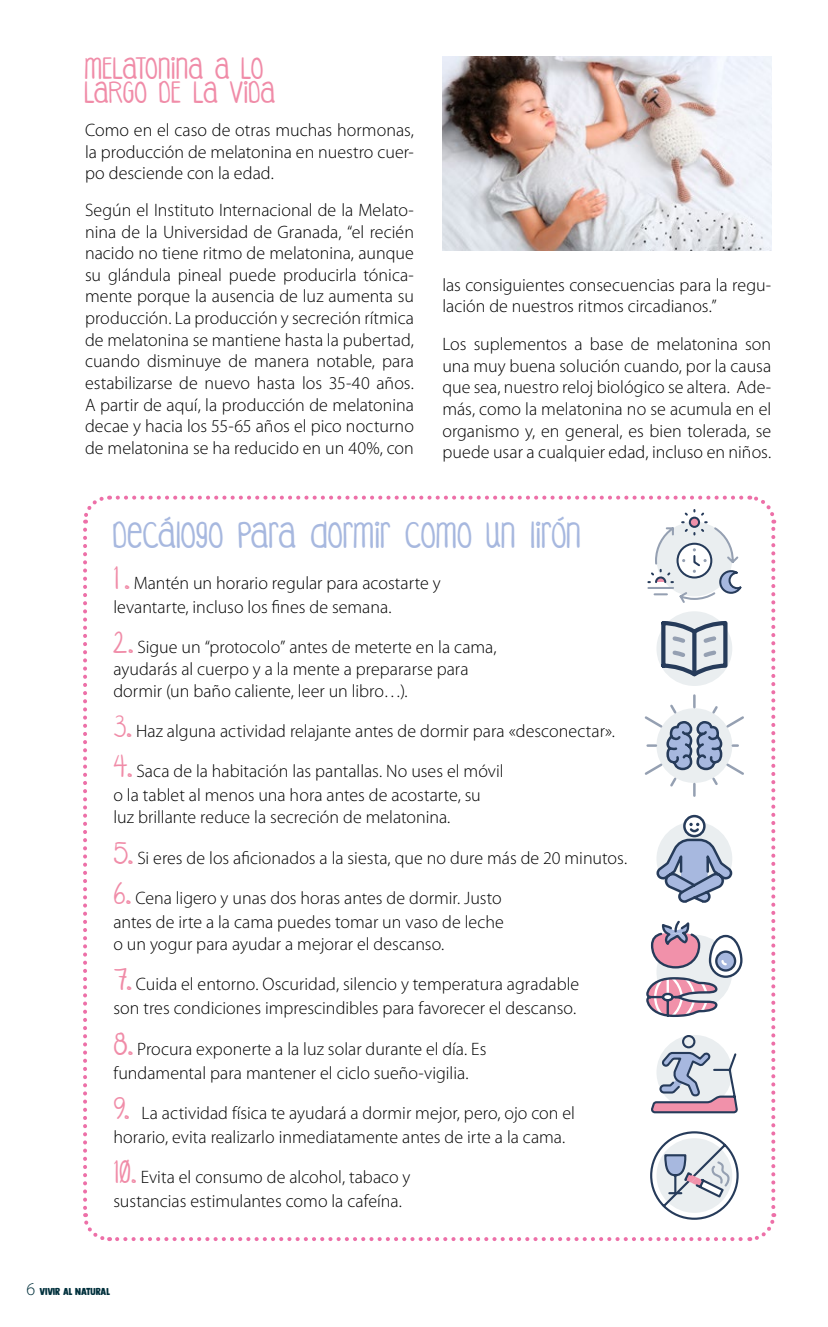
<style>
.page{position:relative;width:828px;height:1327px;background:#fff}
.page>*{position:absolute;margin:0;border:0;box-sizing:border-box;transform-origin:0 0}
.t1{font:24px "DJB Coffee Shoppe Espresso";letter-spacing:-.01em;color:#a7b8df}
.t2{font:20px/24px "DJB Coffee Shoppe Espresso";color:#f08ca8}
.t3{font:300 18px/21.6px "Myriad Pro";color:#000}
.t4{font:10px "DK Longreach";color:#00303c}
.s1{font-family:"DJB Coffee Shoppe Espresso";font-weight:400;font-size:20px;color:#f08ca8}
.s2{font-family:"Myriad Pro";font-weight:300;font-size:18px}
</style>
<div class="page">
<img style="left:442px;top:57px;width:329px;height:193px">
<svg style="left:83px;top:495px;width:694px;height:747px"></svg>
<p class="t2" style="left:85px;top:60px;width:192px">MELATONINA A LO<br>LARGO DE LA VIDA</p>
<p class="t3" style="left:85px;top:119px;width:330px;text-align:justify">Como en el caso de otras muchas hormonas, la producción de melatonina en nuestro cuer&shy;po desciende con la edad.</p>
<p class="t3" style="left:85px;top:199px;width:330px;text-align:justify">Según el Instituto Internacional de la Melato&shy;nina de la Universidad de Granada, “el recién nacido no tiene ritmo de melatonina, aunque su glándula pineal puede producirla tónica&shy;mente porque la ausencia de luz aumenta su producción. La producción y secreción rítmica de melatonina se mantiene hasta la pubertad, cuando disminuye de manera notable, para estabilizarse de nuevo hasta los 35-40 años.<br>A partir de aquí, la producción de melatonina decae y hacia los 55-65 años el pico nocturno de melatonina se ha reducido en un 40%, con</p>
<p class="t3" style="left:442px;top:273px;width:330px">las consiguientes consecuencias para la regu&shy;lación de nuestros ritmos circadianos.”</p>
<p class="t3" style="left:442px;top:333px;width:330px;text-align:justify">Los suplementos a base de melatonina son una muy buena solución cuando, por la causa que sea, nuestro reloj biológico se altera. Ade&shy;más, como la melatonina no se acumula en el organismo y, en general, es bien tolerada, se puede usar a cualquier edad, incluso en niños.</p>
<h1 class="t1" style="left:113px;top:526px;width:470px">DECÁLOGO PARA DORMIR COMO UN LIRÓN</h1>
<p class="t3" style="left:113px;top:571px;width:329px;line-height:24px"><span class="s1">1 .</span> Mantén un horario regular para acostarte y levantarte, incluso los fines de semana.</p>
<p class="t3" style="left:113px;top:636px;width:385px"><span class="s1">2.</span> Sigue un “protocolo” antes de meterte en la cama, ayudarás al cuerpo y a la mente a prepararse para dormir (un baño caliente, leer un libro…).</p>
<p class="t3" style="left:113px;top:720px;width:503px"><span class="s1">3.</span> Haz alguna actividad relajante antes de dormir para «desconectar».</p>
<p class="t3" style="left:113px;top:759px;width:392px;line-height:24px"><span class="s1">4.</span> Saca de la habitación las pantallas. No uses el móvil o la tablet al menos una hora antes de acostarte, su</p>
<p class="t3" style="left:113px;top:806px;width:338px">luz brillante reduce la secreción de melatonina.</p>
<p class="t3" style="left:113px;top:846px;width:515px"><span class="s1">5.</span> Si eres de los aficionados a la siesta, que no dure más de 20 minutos.</p>
<p class="t3" style="left:113px;top:886px;width:392px;line-height:24px"><span class="s1">6.</span> Cena ligero y unas dos horas antes de dormir. Justo antes de irte a la cama puedes tomar un vaso de leche</p>
<p class="t3" style="left:113px;top:932px;width:332px">o un yogur para ayudar a mejorar el descanso.</p>
<p class="t3" style="left:113px;top:972px;width:467px;line-height:24px"><span class="s1">7.</span> Cuida el entorno. Oscuridad, silencio y temperatura agradable son tres condiciones imprescindibles para favorecer el descanso.</p>
<p class="t3" style="left:113px;top:1036px;width:375px;line-height:24px"><span class="s1">8.</span> Procura exponerte a la luz solar durante el día. Es fundamental para mantener el ciclo sueño-vigilia.</p>
<p class="t3" style="left:113px;top:1100px;width:463px;line-height:24px"><span class="s1">9.</span> La actividad física te ayudará a dormir mejor, pero, ojo con el horario, evita realizarlo inmediatamente antes de irte a la cama.</p>
<p class="t3" style="left:113px;top:1165px;width:298px;line-height:24px"><span class="s1">10.</span> Evita el consumo de alcohol, tabaco y sustancias estimulantes como la cafeína.</p>
<p class="t4" style="left:27px;top:1285px;width:85px"><span class="s2">6</span> VIVIR AL NATURAL</p>
</div>
